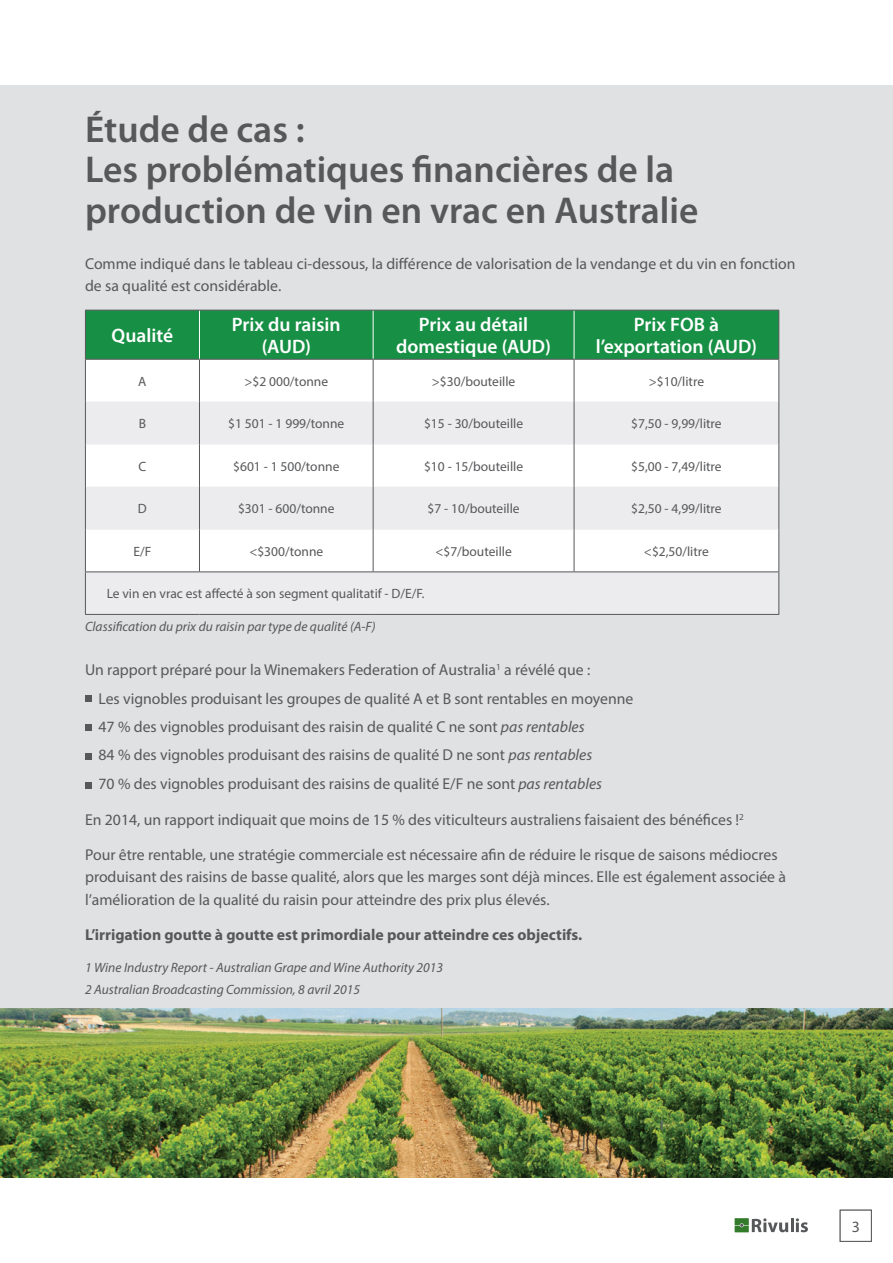
<style>
.page{position:relative;width:893px;height:1263px;background:#fff}
.page>*{position:absolute;margin:0;border:0;box-sizing:border-box;transform-origin:0 0}
.t1{font:600 37.5px/40.5px "Myriad Pro";color:#57585a}
.t2{font:600 19.5px/22.5px "Myriad Pro";color:#fff;text-align:center}
.t3{font:15.75px/22.8px "Myriad Pro";color:#57585a}
.t4{font:700 15.75px "Myriad Pro";color:#57585a}
.t5{font:13.5px "Myriad Pro";color:#57585a}
.t6{font:italic 13.5px/21.6px "Myriad Pro";color:#57585a}
.s1{font-style:italic}
</style>
<div class="page">
<hr style="left:790px;top:1218px;width:3px;height:14px;background:#57585a">
<svg style="left:796px;top:1218px;width:12px;height:14px"></svg>
<svg style="left:735px;top:1218px;width:53px;height:14px"></svg>
<div style="left:840px;top:1210px;width:32px;height:32px;background:#fff;border:1px solid #57585a"></div>
<div style="left:0;top:85px;width:893px;height:924px;background:#e0e1e3"></div>
<div style="left:86px;top:311px;width:692px;height:48px;background:#179045"></div>
<div style="left:86px;top:360px;width:692px;height:42px;background:#fff"></div>
<svg style="left:86px;top:402px;width:692px;height:211px;fill:#ececee"></svg>
<hr style="left:778px;top:572px;width:1px;height:42px;background:#57585a">
<hr style="left:199px;top:310px;width:1px;height:49px;background:#fff">
<hr style="left:373px;top:310px;width:1px;height:49px;background:#fff">
<hr style="left:574px;top:310px;width:1px;height:49px;background:#fff">
<hr style="left:85px;top:359px;width:114px;height:1px;background:#57585a">
<hr style="left:199px;top:359px;width:174px;height:1px;background:#57585a">
<hr style="left:199px;top:360px;width:1px;height:42px;background:#57585a">
<hr style="left:373px;top:359px;width:201px;height:1px;background:#57585a">
<hr style="left:373px;top:360px;width:1px;height:42px;background:#57585a">
<hr style="left:574px;top:359px;width:205px;height:1px;background:#57585a">
<hr style="left:574px;top:360px;width:1px;height:42px;background:#57585a">
<hr style="left:199px;top:402px;width:1px;height:42px;background:#57585a">
<hr style="left:373px;top:402px;width:1px;height:42px;background:#57585a">
<hr style="left:574px;top:402px;width:1px;height:42px;background:#57585a">
<hr style="left:199px;top:444px;width:1px;height:43px;background:#57585a">
<hr style="left:373px;top:444px;width:1px;height:43px;background:#57585a">
<hr style="left:574px;top:444px;width:1px;height:43px;background:#57585a">
<hr style="left:199px;top:487px;width:1px;height:42px;background:#57585a">
<hr style="left:373px;top:487px;width:1px;height:42px;background:#57585a">
<hr style="left:574px;top:487px;width:1px;height:42px;background:#57585a">
<hr style="left:199px;top:529px;width:1px;height:42px;background:#57585a">
<hr style="left:373px;top:529px;width:1px;height:42px;background:#57585a">
<hr style="left:574px;top:529px;width:1px;height:42px;background:#57585a">
<hr style="left:85px;top:571px;width:114px;height:1px;background:#57585a">
<hr style="left:85px;top:572px;width:1px;height:42px;background:#57585a">
<hr style="left:199px;top:571px;width:174px;height:1px;background:#57585a">
<hr style="left:373px;top:571px;width:201px;height:1px;background:#57585a">
<hr style="left:574px;top:571px;width:205px;height:1px;background:#57585a">
<hr style="left:85px;top:614px;width:114px;height:1px;background:#57585a">
<hr style="left:199px;top:614px;width:174px;height:1px;background:#57585a">
<hr style="left:373px;top:614px;width:201px;height:1px;background:#57585a">
<hr style="left:574px;top:614px;width:205px;height:1px;background:#57585a">
<hr style="left:85px;top:310px;width:1px;height:49px;background:#57585a">
<hr style="left:85px;top:310px;width:114px;height:1px;background:#57585a">
<hr style="left:199px;top:310px;width:174px;height:1px;background:#57585a">
<hr style="left:373px;top:310px;width:201px;height:1px;background:#57585a">
<hr style="left:574px;top:310px;width:205px;height:1px;background:#57585a">
<hr style="left:778px;top:310px;width:1px;height:49px;background:#57585a">
<hr style="left:85px;top:360px;width:1px;height:42px;background:#57585a">
<hr style="left:778px;top:360px;width:1px;height:42px;background:#57585a">
<hr style="left:85px;top:402px;width:1px;height:42px;background:#57585a">
<hr style="left:778px;top:402px;width:1px;height:42px;background:#57585a">
<hr style="left:85px;top:444px;width:1px;height:43px;background:#57585a">
<hr style="left:778px;top:444px;width:1px;height:43px;background:#57585a">
<hr style="left:85px;top:487px;width:1px;height:42px;background:#57585a">
<hr style="left:778px;top:487px;width:1px;height:42px;background:#57585a">
<hr style="left:85px;top:529px;width:1px;height:42px;background:#57585a">
<hr style="left:778px;top:529px;width:1px;height:42px;background:#57585a">
<div style="left:85px;top:695px;width:7px;height:7px;background:#57585a"></div>
<div style="left:85px;top:724px;width:7px;height:7px;background:#57585a"></div>
<div style="left:85px;top:753px;width:7px;height:7px;background:#57585a"></div>
<div style="left:85px;top:782px;width:7px;height:6px;background:#57585a"></div>
<img style="left:0;top:1009px;width:893px;height:169px">
<h1 class="t1" style="left:85px;top:108px;width:615px">Étude de cas :<br>Les problématiques financières de la production de vin en vrac en Australie</h1>
<p class="t3" style="left:85px;top:252px;width:712px">Comme indiqué dans le tableau ci-dessous, la différence de valorisation de la vendange et du vin en fonction de sa qualité est considérable.</p>
<p class="t2" style="left:112px;top:324px;width:63px">Qualité</p>
<p class="t2" style="left:232px;top:312px;width:110px">Prix du raisin (AUD)</p>
<p class="t2" style="left:396px;top:312px;width:156px">Prix au détail domestique (AUD)</p>
<p class="t2" style="left:596px;top:312px;width:163px">Prix FOB à l’exportation (AUD)</p>
<p class="t5" style="left:138px;top:373px;width:10px">A</p>
<p class="t5" style="left:244px;top:373px;width:85px">&gt;$2 000/tonne</p>
<p class="t5" style="left:432px;top:373px;width:85px">&gt;$30/bouteille</p>
<p class="t5" style="left:649px;top:373px;width:57px">&gt;$10/litre</p>
<p class="t5" style="left:139px;top:415px;width:9px">B</p>
<p class="t5" style="left:228px;top:415px;width:118px">$1 501 - 1 999/tonne</p>
<p class="t5" style="left:424px;top:415px;width:101px">$15 - 30/bouteille</p>
<p class="t5" style="left:631px;top:415px;width:92px">$7,50 - 9,99/litre</p>
<p class="t5" style="left:139px;top:458px;width:9px">C</p>
<p class="t5" style="left:233px;top:458px;width:108px">$601 - 1 500/tonne</p>
<p class="t5" style="left:424px;top:458px;width:101px">$10 - 15/bouteille</p>
<p class="t5" style="left:631px;top:458px;width:92px">$5,00 - 7,49/litre</p>
<p class="t5" style="left:138px;top:500px;width:10px">D</p>
<p class="t5" style="left:238px;top:500px;width:98px">$301 - 600/tonne</p>
<p class="t5" style="left:427px;top:500px;width:94px">$7 - 10/bouteille</p>
<p class="t5" style="left:631px;top:500px;width:92px">$2,50 - 4,99/litre</p>
<p class="t5" style="left:134px;top:543px;width:19px">E/F</p>
<p class="t5" style="left:249px;top:543px;width:75px">&lt;$300/tonne</p>
<p class="t5" style="left:435px;top:543px;width:78px">&lt;$7/bouteille</p>
<p class="t5" style="left:644px;top:543px;width:67px">&lt;$2,50/litre</p>
<p class="t5" style="left:107px;top:585px;width:319px">Le vin en vrac est affecté à son segment qualitatif - D/E/F.</p>
<p class="t6" style="left:85px;top:616px;width:292px">Classification du prix du raisin par type de qualité (A-F)</p>
<p class="t3" style="left:99px;top:655px;width:536px;line-height:28.8px;text-indent:-13px">Un rapport préparé pour la Winemakers Federation of Australia<sup>1</sup> a révélé que :<br>Les vignobles produisant les groupes de qualité A et B sont rentables en moyenne<br>47 % des vignobles produisant des raisin de qualité C ne sont <span class="s1">pas rentables</span></p>
<p class="t3" style="left:99px;top:740px;width:505px;line-height:28.8px">84 % des vignobles produisant des raisins de qualité D ne sont <span class="s1">pas rentables<br></span>70 % des vignobles produisant des raisins de qualité E/F ne sont <span class="s1">pas rentables</span></p>
<p class="t3" style="left:85px;top:808px;width:660px">En 2014, un rapport indiquait que moins de 15 % des viticulteurs australiens faisaient des bénéfices !<sup>2</sup></p>
<p class="t3" style="left:85px;top:843px;width:702px">Pour être rentable, une stratégie commerciale est nécessaire afin de réduire le risque de saisons médiocres produisant des raisins de basse qualité, alors que les marges sont déjà minces. Elle est également associée à l’amélioration de la qualité du raisin pour atteindre des prix plus élevés.</p>
<p class="t4" style="left:85px;top:926px;width:499px">L’irrigation goutte à goutte est primordiale pour atteindre ces objectifs.</p>
<p class="t6" style="left:85px;top:957px;width:360px">1 Wine Industry Report - Australian Grape and Wine Authority 2013<br>2 Australian Broadcasting Commission, 8 avril 2015</p>
<p class="t3" style="left:852px;top:1215px;width:10px">3</p>
</div>
